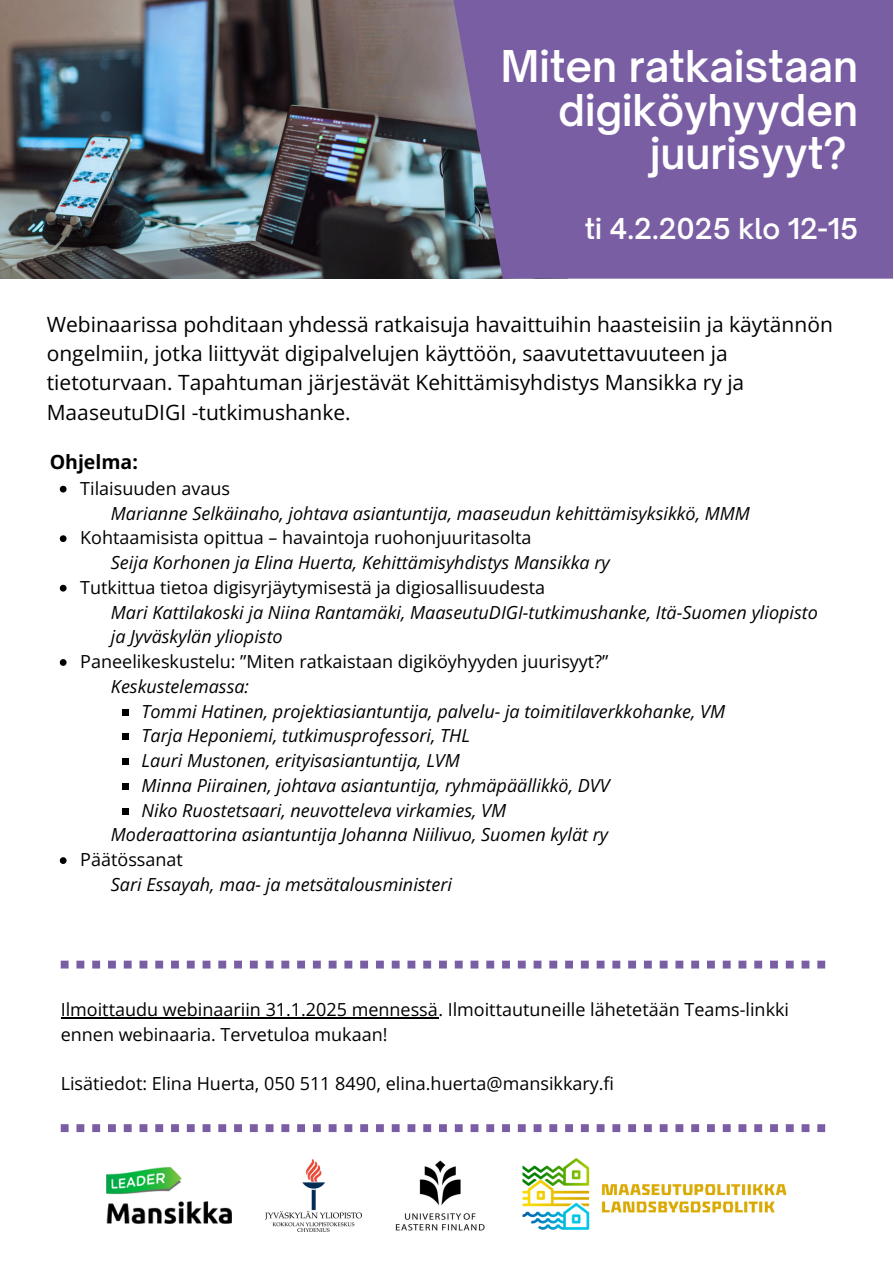
<style>
.page{position:relative;width:894px;height:1264px;background:#fff}
.page>*{position:absolute;margin:0;border:0;box-sizing:border-box;transform-origin:0 0}
.t1{font:600 42px/43.5px "Open Sauce One";color:#fff;text-align:right}
.t2{font:600 27.6px "Open Sauce One";color:#fff}
.t3{font:21px/29.2px "Open Sans";color:#000}
.t4{font:700 19.5px "Open Sans";color:#000}
.t5{font:italic 18px/24.8px "Open Sans";color:#000}
.t6{font:18px/24.8px "Open Sans";color:#000}
</style>
<div class="page">
<img style="left:0;top:0;width:435px;height:278px">
<svg style="left:435px;top:0;width:457px;height:279px;background:#765f9f"></svg>
<img style="left:107px;top:1167px;width:125px;height:57px">
<img style="left:266px;top:1159px;width:95px;height:72px">
<img style="left:395px;top:1160px;width:90px;height:71px">
<svg style="left:61px;top:960px;width:764px;height:8px"></svg>
<svg style="left:61px;top:1124px;width:764px;height:8px"></svg>
<svg style="left:60px;top:486px;width:7px;height:6px"></svg>
<svg style="left:60px;top:535px;width:7px;height:7px"></svg>
<svg style="left:60px;top:585px;width:7px;height:6px"></svg>
<svg style="left:60px;top:659px;width:7px;height:7px"></svg>
<div style="left:122px;top:708px;width:6px;height:7px;background:#000"></div>
<div style="left:122px;top:733px;width:6px;height:7px;background:#000"></div>
<div style="left:122px;top:758px;width:6px;height:7px;background:#000"></div>
<svg style="left:122px;top:783px;width:6px;height:6px"></svg>
<div style="left:122px;top:807px;width:6px;height:7px;background:#000"></div>
<svg style="left:60px;top:857px;width:7px;height:7px"></svg>
<img style="left:522px;top:1158px;width:264px;height:72px">
<hr style="left:61px;top:1017px;width:377px;height:1px;background:#000">
<p class="t1" style="left:501px;top:44px;width:358px">Miten ratkaistaan digiköyhyyden juurisyyt?</p>
<p class="t2" style="left:584px;top:211px;width:275px">ti 4.2.2025 klo 12-15</p>
<p class="t3" style="left:47px;top:309px;width:787px">Webinaarissa pohditaan yhdessä ratkaisuja havaittuihin haasteisiin ja käytännön ongelmiin, jotka liittyvät digipalvelujen käyttöön, saavutettavuuteen ja tietoturvaan. Tapahtuman järjestävät Kehittämisyhdistys Mansikka ry ja MaaseutuDIGI -tutkimushanke.</p>
<p class="t4" style="left:50px;top:448px;width:90px">Ohjelma:</p>
<h1 class="t6" style="left:80px;top:475px;width:151px">Tilaisuuden avaus</h1>
<h2 class="t5" style="left:111px;top:500px;width:640px">Marianne Selkäinaho, johtava asiantuntija, maaseudun kehittämisyksikkö, MMM</h2>
<h4 class="t6" style="left:80px;top:525px;width:452px">Kohtaamisista opittua – havaintoja ruohonjuuritasolta</h4>
<h3 class="t5" style="left:111px;top:549px;width:500px">Seija Korhonen ja Elina Huerta, Kehittämisyhdistys Mansikka ry</h3>
<p class="t6" style="left:80px;top:574px;width:466px">Tutkittua tietoa digisyrjäytymisestä ja digiosallisuudesta</p>
<p class="t5" style="left:111px;top:599px;width:708px">Mari Kattilakoski ja Niina Rantamäki, MaaseutuDIGI-tutkimushanke, Itä-Suomen yliopisto ja Jyväskylän yliopisto</p>
<p class="t6" style="left:80px;top:648px;width:529px">Paneelikeskustelu: ”Miten ratkaistaan digiköyhyyden juurisyyt?”</p>
<p class="t5" style="left:111px;top:673px;width:140px">Keskustelemassa:</p>
<p class="t5" style="left:141px;top:698px;width:585px">Tommi Hatinen, projektiasiantuntija, palvelu- ja toimitilaverkkohanke, VM</p>
<p class="t5" style="left:141px;top:723px;width:330px">Tarja Heponiemi, tutkimusprofessori, THL</p>
<p class="t5" style="left:141px;top:747px;width:320px">Lauri Mustonen, erityisasiantuntija, LVM</p>
<p class="t5" style="left:141px;top:772px;width:469px">Minna Piirainen, johtava asiantuntija, ryhmäpäällikkö, DVV</p>
<p class="t5" style="left:141px;top:797px;width:366px">Niko Ruostetsaari, neuvotteleva virkamies, VM</p>
<p class="t5" style="left:111px;top:822px;width:498px">Moderaattorina asiantuntija Johanna Niilivuo, Suomen kylät ry</p>
<p class="t6" style="left:80px;top:846px;width:104px">Päätössanat</p>
<p class="t5" style="left:111px;top:871px;width:342px">Sari Essayah, maa- ja metsätalousministeri</p>
<p class="t6" style="left:61px;top:996px;width:729px">Ilmoittaudu webinaariin 31.1.2025 mennessä. Ilmoittautuneille lähetetään Teams-linkki ennen webinaaria. Tervetuloa mukaan!</p>
<p class="t6" style="left:61px;top:1070px;width:554px">Lisätiedot: Elina Huerta, 050 511 8490, elina.huerta@mansikkary.fi</p>
</div>
